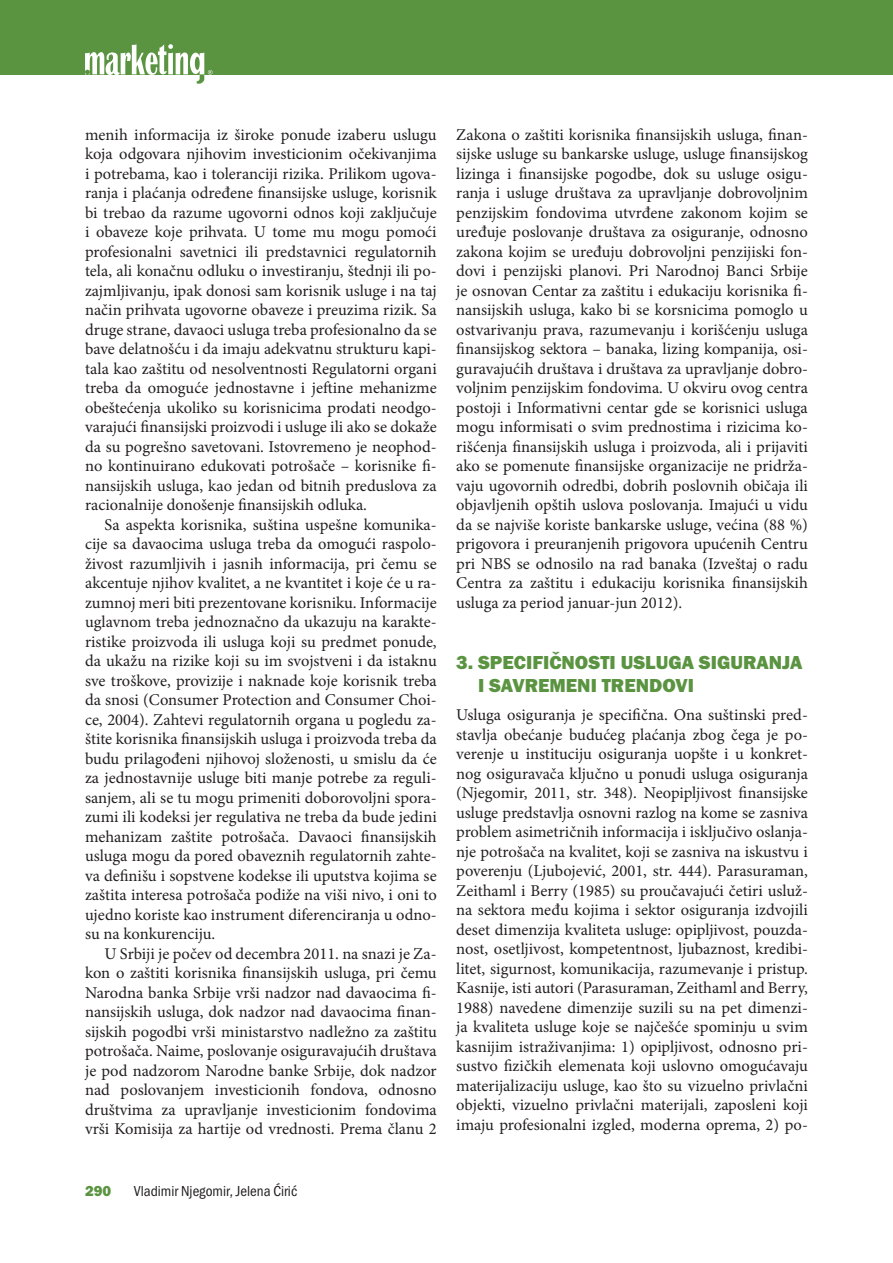
<style>
.page{position:relative;width:893px;height:1263px;background:#fff}
.page>*{position:absolute;margin:0;border:0;box-sizing:border-box;transform-origin:0 0}
.t1{font:19.5px "Franklin Got Itc TEE Heav";color:#5a9441}
.t2{font:16.5px/19.5px "Minion Pro";color:#231f20;text-align:justify}
.t3{font:condensed 15px "Franklin Got Itc TEE";color:#231f20}
.t4{font:15px "Franklin Got Itc TEE Heav";color:#5a9441}
</style>
<div class="page">
<div style="left:0;top:0;width:893px;height:74px;background:#5a9441"></div>
<svg style="left:85px;top:44px;width:128px;height:40px"></svg>
<p class="t2" style="left:85px;top:125px;width:353px">menih informacija iz široke ponude izaberu uslugu koja odgovara njihovim investicionim očekivanjima i potrebama, kao i toleranciji rizika. Prilikom ugova&shy;ranja i plaćanja određene finansijske usluge, korisnik bi trebao da razume ugovorni odnos koji zaključuje i obaveze koje prihvata. U tome mu mogu pomoći profesionalni savetnici ili predstavnici regulatornih tela, ali konačnu odluku o investiranju, štednji ili po&shy;zajmljivanju, ipak donosi sam korisnik usluge i na taj način prihvata ugovorne obaveze i preuzima rizik. Sa druge strane, davaoci usluga treba profesionalno da se bave delatnošću i da imaju adekvatnu strukturu kapi&shy;tala kao zaštitu od nesolventnosti Regulatorni organi treba da omoguće jednostavne i jeftine mehanizme obeštećenja ukoliko su korisnicima prodati neodgo&shy;varajući finansijski proizvodi i usluge ili ako se dokaže da su pogrešno savetovani. Istovremeno je neophod&shy;no kontinuirano edukovati potrošače – korisnike fi&shy;nansijskih usluga, kao jedan od bitnih preduslova za racionalnije donošenje finansijskih odluka.</p>
<p class="t2" style="left:85px;top:515px;width:353px;text-indent:20px">Sa aspekta korisnika, suština uspešne komunika&shy;cije sa davaocima usluga treba da omogući raspolo&shy;živost razumljivih i jasnih informacija, pri čemu se akcentuje njihov kvalitet, a ne kvantitet i koje će u ra&shy;zumnoj meri biti prezentovane korisniku. Informacije uglavnom treba jednoznačno da ukazuju na karakte&shy;ristike proizvoda ili usluga koji su predmet ponude, da ukažu na rizike koji su im svojstveni i da istaknu sve troškove, provizije i naknade koje korisnik treba da snosi (Consumer Protection and Consumer Choi&shy;ce, 2004). Zahtevi regulatornih organa u pogledu za&shy;štite korisnika finansijskih usluga i proizvoda treba da budu prilagođeni njihovoj složenosti, u smislu da će za jednostavnije usluge biti manje potrebe za reguli&shy;sanjem, ali se tu mogu primeniti doborovoljni spora&shy;zumi ili kodeksi jer regulativa ne treba da bude jedini mehanizam zaštite potrošača. Davaoci finansijskih usluga mogu da pored obaveznih regulatornih zahte&shy;va definišu i sopstvene kodekse ili uputstva kojima se zaštita interesa potrošača podiže na viši nivo, i oni to ujedno koriste kao instrument diferenciranja u odno&shy;su na konkurenciju.</p>
<p class="t2" style="left:85px;top:944px;width:353px;text-indent:20px">U Srbiji je počev od decembra 2011. na snazi je Za&shy;kon o zaštiti korisnika finansijskih usluga, pri čemu Narodna banka Srbije vrši nadzor nad davaocima fi&shy;nansijskih usluga, dok nadzor nad davaocima finan&shy;sijskih pogodbi vrši ministarstvo nadležno za zaštitu potrošača. Naime, poslovanje osiguravajućih društava je pod nadzorom Narodne banke Srbije, dok nadzor nad poslovanjem investicionih fondova, odnosno društvima za upravljanje investicionim fondovima vrši Komisija za hartije od vrednosti. Prema članu 2</p>
<p class="t4" style="left:85px;top:1182px;width:28px">290</p>
<p class="t3" style="left:134px;top:1183px;width:165px">Vladimir Njegomir, Jelena Ćirić</p>
<p class="t2" style="left:456px;top:125px;width:353px">Zakona o zaštiti korisnika finansijskih usluga, finan&shy;sijske usluge su bankarske usluge, usluge finansijskog lizinga i finansijske pogodbe, dok su usluge osigu&shy;ranja i usluge društava za upravljanje dobrovoljnim penzijskim fondovima utvrđene zakonom kojim se uređuje poslovanje društava za osiguranje, odnosno zakona kojim se uređuju dobrovoljni penzijiski fon&shy;dovi i penzijski planovi. Pri Narodnoj Banci Srbije je osnovan Centar za zaštitu i edukaciju korisnika fi&shy;nansijskih usluga, kako bi se korsnicima pomoglo u ostvarivanju prava, razumevanju i korišćenju usluga finansijskog sektora – banaka, lizing kompanija, osi&shy;guravajućih društava i društava za upravljanje dobro&shy;voljnim penzijskim fondovima. U okviru ovog centra postoji i Informativni centar gde se korisnici usluga mogu informisati o svim prednostima i rizicima ko&shy;rišćenja finansijskih usluga i proizvoda, ali i prijaviti ako se pomenute finansijske organizacije ne pridrža&shy;vaju ugovornih odredbi, dobrih poslovnih običaja ili objavljenih opštih uslova poslovanja. Imajući u vidu da se najviše koriste bankarske usluge, većina (88 %) prigovora i preuranjenih prigovora upućenih Centru pri NBS se odnosilo na rad banaka (Izveštaj o radu Centra za zaštitu i edukaciju korisnika finansijskih usluga za period januar-jun 2012).</p>
<p class="t1" style="left:456px;top:651px;width:46px">3. SPECIFIČNO</p>
<p class="t1" style="left:588px;top:651px;width:168px">STI USLUGA SIGURANJA</p>
<p class="t1" style="left:478px;top:674px;width:60px">I SAVREMENI</p>
<p class="t1" style="left:602px;top:674px;width:13px">TREN</p>
<p class="t1" style="left:649px;top:674px;width:44px">DOVI</p>
<p class="t2" style="left:456px;top:705px;width:353px">Usluga osiguranja je specifična. Ona suštinski pred&shy;stavlja obećanje budućeg plaćanja zbog čega je po&shy;verenje u instituciju osiguranja uopšte i u konkret&shy;nog osiguravača ključno u ponudi usluga osiguranja (Njegomir, 2011, str. 348). Neopipljivost finansijske usluge predstavlja osnovni razlog na kome se zasniva problem asimetričnih informacija i isključivo oslanja&shy;nje potrošača na kvalitet, koji se zasniva na iskustvu i poverenju (Ljubojević, 2001, str. 444). Parasuraman, Zeithaml i Berry (1985) su proučavajući četiri usluž&shy;na sektora među kojima i sektor osiguranja izdvojili deset dimenzija kvaliteta usluge: opipljivost, pouzda&shy;nost, osetljivost, kompetentnost, ljubaznost, kredibi&shy;litet, sigurnost, komunikacija, razumevanje i pristup.<br>Kasnije, isti autori (Parasuraman, Zeithaml and Berry, 1988) navedene dimenzije suzili su na pet dimenzi&shy;ja kvaliteta usluge koje se najčešće spominju u svim kasnijim istraživanjima: 1) opipljivost, odnosno pri&shy;sustvo fizičkih elemenata koji uslovno omogućavaju materijalizaciju usluge, kao što su vizuelno privlačni objekti, vizuelno privlačni materijali, zaposleni koji imaju profesionalni izgled, moderna oprema, 2) po-</p>
</div>
